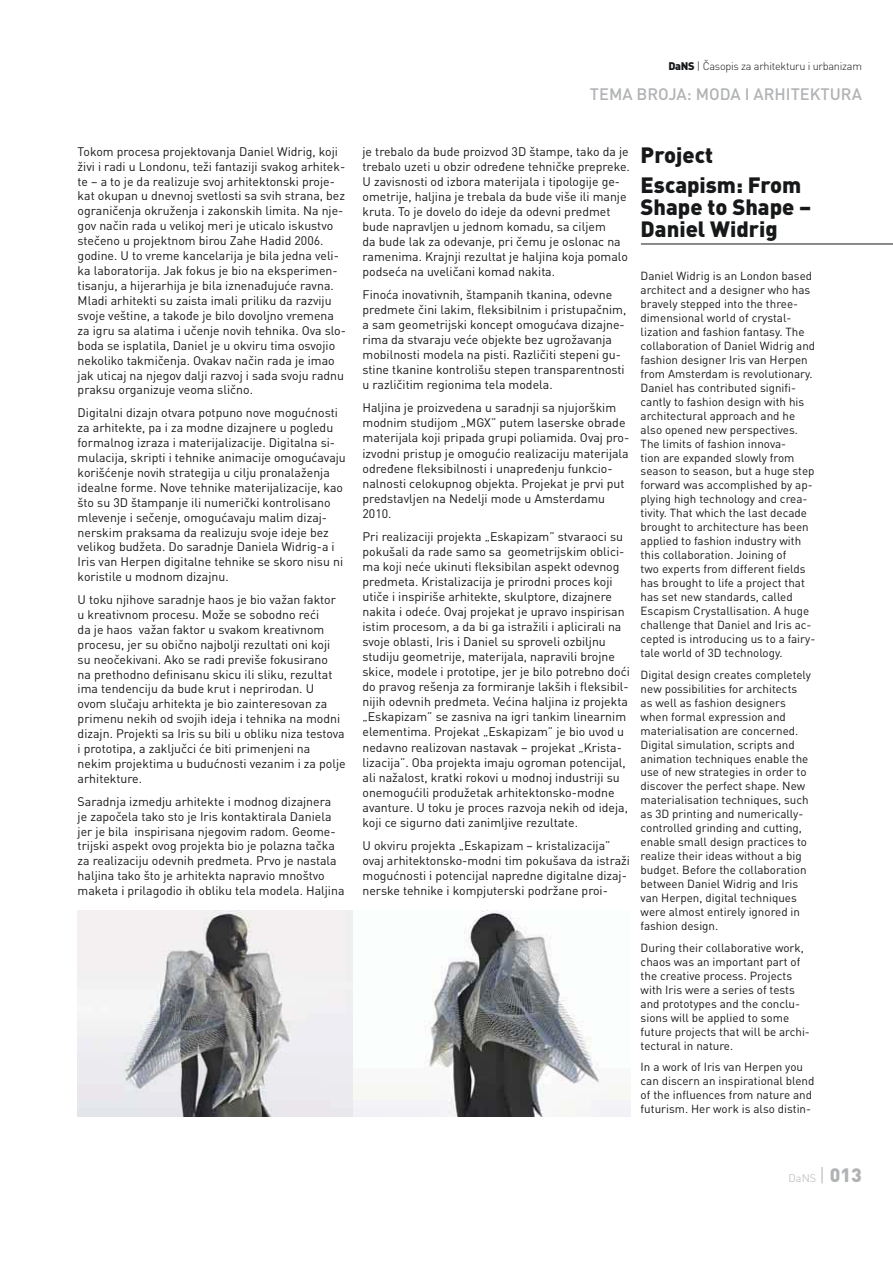
<style>
.page{position:relative;width:893px;height:1263px;background:#fff}
.page>*{position:absolute;margin:0;border:0;box-sizing:border-box;transform-origin:0 0}
.t1{font:900 21.9px/29.7px "DIN Pro";color:#171819}
.t2{font:500 16.5px "DIN Pro";color:#b1b2b4}
.t3{font:12.3px/14.9px "DIN Pro";color:#171819}
.t4{font:11.7px/14px "DIN Pro";color:#171819}
.t5{font:300 10.95px "DIN Pro";letter-spacing:-.025em;color:#171819}
.t6{font:300 10.95px "DIN Pro";color:#b1b2b4}
.s1{font-weight:900}
.s2{font-size:19.2px}
.s3{font-weight:900;font-size:19.2px}
</style>
<div class="page">
<img style="left:77px;top:911px;width:554px;height:205px">
<hr style="left:641px;top:244px;width:251px;height:1px;background:#171819">
<p class="t5" style="left:668px;top:60px;width:195px"><span class="s1">DaNS</span> | Časopis za arhitekturu i urbanizam</p>
<h2 class="t2" style="left:590px;top:85px;width:273px">TEMA BROJA: MODA I ARHITEKTURA</h2>
<p class="t3" style="left:78px;top:145px;width:270px">Tokom procesa projektovanja Daniel Widrig, koji živi i radi u Londonu, teži fantaziji svakog arhitek&shy;te – a to je da realizuje svoj arhitektonski proje&shy;kat okupan u dnevnoj svetlosti sa svih strana, bez ograničenja okruženja i zakonskih limita. Na nje&shy;gov način rada u velikoj meri je uticalo iskustvo stečeno u projektnom birou Zahe Hadid 2006. godine. U to vreme kancelarija je bila jedna veli&shy;ka laboratorija. Jak fokus je bio na eksperimen&shy;tisanju, a hijerarhija je bila iznenađujuće ravna.<br>Mladi arhitekti su zaista imali priliku da razviju svoje veštine, a takođe je bilo dovoljno vremena za igru sa alatima i učenje novih tehnika. Ova slo&shy;boda se isplatila, Daniel je u okviru tima osvojio nekoliko takmičenja. Ovakav način rada je imao jak uticaj na njegov dalji razvoj i sada svoju radnu praksu organizuje veoma slično.</p>
<p class="t3" style="left:78px;top:407px;width:270px">Digitalni dizajn otvara potpuno nove mogućnosti za arhitekte, pa i za modne dizajnere u pogledu formalnog izraza i materijalizacije. Digitalna si&shy;mulacija, skripti i tehnike animacije omogućavaju korišćenje novih strategija u cilju pronalaženja idealne forme. Nove tehnike materijalizacije, kao što su 3D štampanje ili numerički kontrolisano mlevenje i sečenje, omogućavaju malim dizaj&shy;nerskim praksama da realizuju svoje ideje bez velikog budžeta. Do saradnje Daniela Widrig-a i Iris van Herpen digitalne tehnike se skoro nisu ni koristile u modnom dizajnu.</p>
<p class="t3" style="left:78px;top:594px;width:269px">U toku njihove saradnje haos je bio važan faktor u kreativnom procesu. Može se sobodno reći<br>da je haos važan faktor u svakom kreativnom procesu, jer su obično najbolji rezultati oni koji su neočekivani. Ako se radi previše fokusirano<br>na prethodno definisanu skicu ili sliku, rezultat ima tendenciju da bude krut i neprirodan. U ovom slučaju arhitekta je bio zainteresovan za primenu nekih od svojih ideja i tehnika na modni dizajn. Projekti sa Iris su bili u obliku niza testova i prototipa, a zaključci će biti primenjeni na nekim projektima u budućnosti vezanim i za polje arhitekture.</p>
<p class="t3" style="left:78px;top:795px;width:268px">Saradnja izmedju arhitekte i modnog dizajnera<br>je započela tako sto je Iris kontaktirala Daniela jer je bila inspirisana njegovim radom. Geome&shy;trijski aspekt ovog projekta bio je polazna tačka za realizaciju odevnih predmeta. Prvo je nastala haljina tako što je arhitekta napravio mnoštvo maketa i prilagodio ih obliku tela modela. Haljina</p>
<p class="t3" style="left:362px;top:145px;width:269px">je trebalo da bude proizvod 3D štampe, tako da je trebalo uzeti u obzir određene tehničke prepreke.<br>U zavisnosti od izbora materijala i tipologije ge&shy;ometrije, haljina je trebala da bude više ili manje kruta. To je dovelo do ideje da odevni predmet bude napravljen u jednom komadu, sa ciljem<br>da bude lak za odevanje, pri čemu je oslonac na ramenima. Krajnji rezultat je haljina koja pomalo podseća na uveličani komad nakita.</p>
<p class="t3" style="left:362px;top:289px;width:265px">Finoća inovativnih, štampanih tkanina, odevne predmete čini lakim, fleksibilnim i pristupačnim, a sam geometrijski koncept omogućava dizajne&shy;rima da stvaraju veće objekte bez ugrožavanja mobilnosti modela na pisti. Različiti stepeni gu&shy;stine tkanine kontrolišu stepen transparentnosti u različitim regionima tela modela.</p>
<p class="t3" style="left:362px;top:402px;width:268px">Haljina je proizvedena u saradnji sa njujorškim modnim studijom „MGX” putem laserske obrade materijala koji pripada grupi poliamida. Ovaj pro&shy;izvodni pristup je omogućio realizaciju materijala određene fleksibilnosti i unapređenju funkcio&shy;nalnosti celokupnog objekta. Projekat je prvi put predstavljen na Nedelji mode u Amsterdamu 2010.</p>
<p class="t3" style="left:362px;top:530px;width:269px">Pri realizaciji projekta „Eskapizam” stvaraoci su pokušali da rade samo sa geometrijskim oblici&shy;ma koji neće ukinuti fleksibilan aspekt odevnog predmeta. Kristalizacija je prirodni proces koji utiče i inspiriše arhitekte, skulptore, dizajnere nakita i odeće. Ovaj projekat je upravo inspirisan istim procesom, a da bi ga istražili i aplicirali na svoje oblasti, Iris i Daniel su sproveli ozbiljnu studiju geometrije, materijala, napravili brojne skice, modele i prototipe, jer je bilo potrebno doći do pravog rešenja za formiranje lakših i fleksibil&shy;nijih odevnih predmeta. Većina haljina iz projekta „Eskapizam” se zasniva na igri tankim linearnim elementima. Projekat „Eskapizam” je bio uvod u nedavno realizovan nastavak – projekat „Krista&shy;lizacija”. Oba projekta imaju ogroman potencijal, ali nažalost, kratki rokovi u modnoj industriji su onemogućili produžetak arhitektonsko-modne avanture. U toku je proces razvoja nekih od ideja, koji ce sigurno dati zanimljive rezultate.</p>
<p class="t3" style="left:362px;top:839px;width:269px">U okviru projekta „Eskapizam – kristalizacija” ovaj arhitektonsko-modni tim pokušava da istraži mogućnosti i potencijal napredne digitalne dizaj&shy;nerske tehnike i kompjuterski podržane proi-</p>
<h1 class="t1" style="left:640px;top:142px;width:162px">Project<br>Escapism: From</h1>
<h1 class="t1" style="left:640px;top:198px;width:172px;line-height:21.9px">Shape to Shape –<br>Daniel Widrig</h1>
<p class="t4" style="left:640px;top:270px;width:176px">Daniel Widrig is an London based architect and a designer who has bravely stepped into the three&shy;dimensional world of crystal&shy;lization and fashion fantasy. The collaboration of Daniel Widrig and fashion designer Iris van Herpen from Amsterdam is revolutionary.<br>Daniel has contributed signifi&shy;cantly to fashion design with his architectural approach and he also opened new perspectives.<br>The limits of fashion innova-<br>tion are expanded slowly from season to season, but a huge step forward was accomplished by ap&shy;plying high technology and crea&shy;tivity. That which the last decade brought to architecture has been applied to fashion industry with this collaboration. Joining of<br>two experts from different fields has brought to life a project that has set new standards, called<br>Escapism Crystallisation. A huge challenge that Daniel and Iris ac&shy;cepted is introducing us to a fairy&shy;tale world of 3D technology.</p>
<p class="t4" style="left:640px;top:669px;width:172px">Digital design creates completely new possibilities for architects as well as fashion designers when formal expression and materialisation are concerned.<br>Digital simulation, scripts and animation techniques enable the use of new strategies in order to discover the perfect shape. New materialisation techniques, such as 3D printing and numerically&shy;controlled grinding and cutting, enable small design practices to realize their ideas without a big budget. Before the collaboration between Daniel Widrig and Iris van Herpen, digital techniques were almost entirely ignored in fashion design.</p>
<p class="t4" style="left:640px;top:942px;width:171px">During their collaborative work, chaos was an important part of the creative process. Projects with Iris were a series of tests and prototypes and the conclu&shy;sions will be applied to some future projects that will be archi&shy;tectural in nature.</p>
<p class="t4" style="left:640px;top:1061px;width:175px">In a work of Iris van Herpen you can discern an inspirational blend of the influences from nature and futurism. Her work is also distin-</p>
<p class="t6" style="left:788px;top:1172px;width:75px">DaNS <span class="s2">|</span> <span class="s3">013</span></p>
</div>
